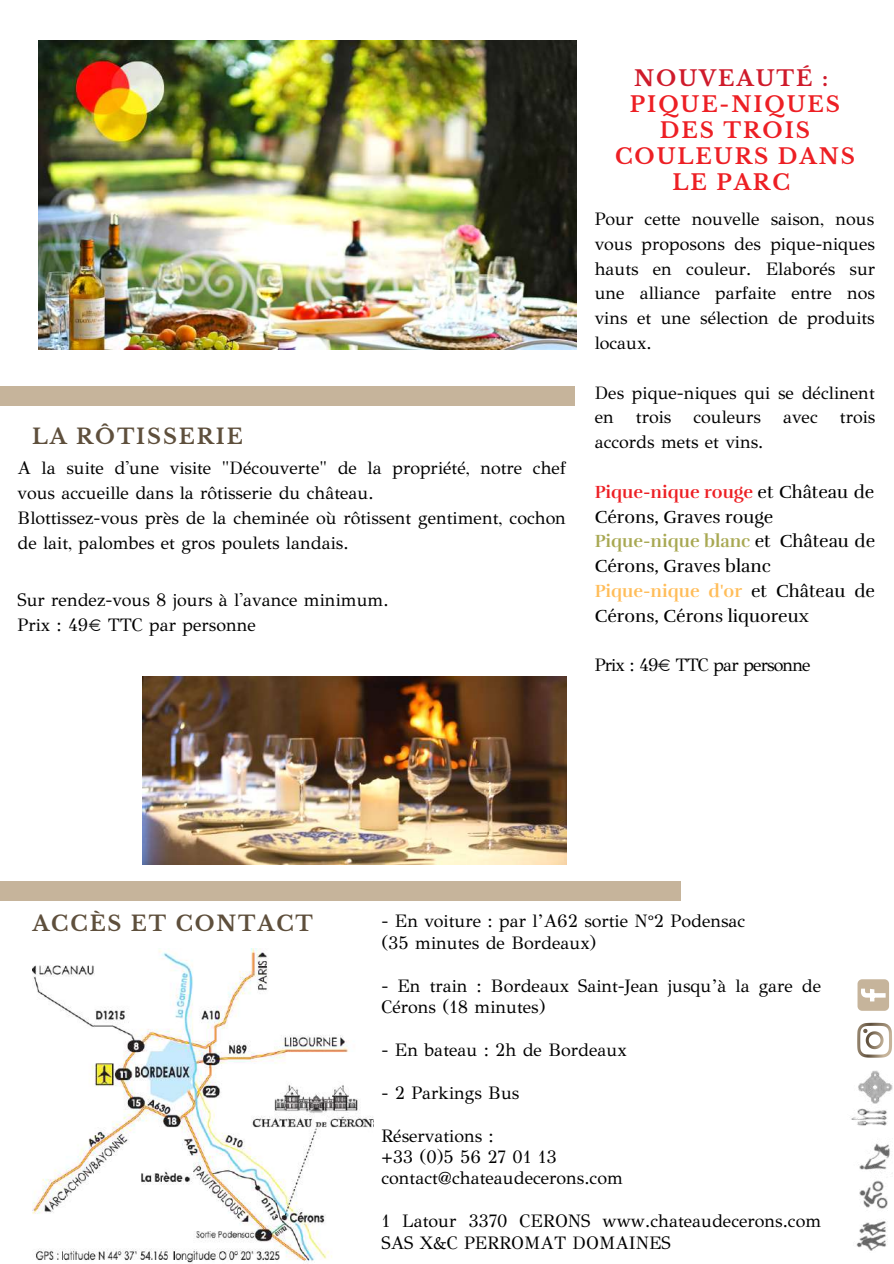
<style>
.page{position:relative;width:894px;height:1264px;background:#fff}
.page>*{position:absolute;margin:0;border:0;box-sizing:border-box;transform-origin:0 0}
.t1{font:700 21.45px/26px "Libre Baskerville";letter-spacing:.09em;color:#ed1f24;text-align:center}
.t2{font:700 21.45px "Libre Baskerville";letter-spacing:.09em;color:#cf1b2b}
.t3{font:700 21px "Libre Baskerville";letter-spacing:.09em;color:#5e4f3c}
.t4{font:18px/24.8px "GFS Didot";color:#000}
.t5{font:18px/24.8px "Rufina";color:#000}
.t6{font:18px "GFS Didot";letter-spacing:-.05em;color:#000}
.s1{font-weight:700;color:#ed1f24}
.s2{font-weight:700;color:#a8a852}
.s3{font-weight:700;color:#ffbd59}
</style>
<div class="page">
<img style="left:38px;top:41px;width:538px;height:308px">
<img style="left:32px;top:948px;width:341px;height:315px">
<div style="left:0;top:881px;width:681px;height:19px;background:#c6b49b"></div>
<div style="left:0;top:387px;width:575px;height:19px;background:#c6b49b"></div>
<img style="left:143px;top:676px;width:423px;height:188px">
<img style="left:851px;top:1070px;width:41px;height:181px">
<svg style="left:857px;top:1022px;width:34px;height:35px"></svg>
<svg style="left:857px;top:979px;width:31px;height:31px"></svg>
<p class="t3" style="left:32px;top:424px;width:212px">LA RÔTISSERIE</p>
<p class="t4" style="left:17px;top:456px;width:550px">A la suite d'une visite "Découverte" de la propriété, notre chef vous accueille dans la rôtisserie du château.<br>Blottissez-vous près de la cheminée où rôtissent gentiment, cochon de lait, palombes et gros poulets landais.</p>
<p class="t4" style="left:17px;top:587px;width:372px">Sur rendez-vous 8 jours à l'avance minimum.<br>Prix : 49€ TTC par personne</p>
<p class="t2" style="left:634px;top:65px;width:195px">NOUVEAUTÉ :</p>
<p class="t1" style="left:615px;top:91px;width:241px">PIQUE-NIQUES<br>DES TROIS<br>COULEURS DANS<br>LE PARC</p>
<p class="t4" style="left:594px;top:207px;width:282px;text-align:justify">Pour cette nouvelle saison, nous vous proposons des pique-niques hauts en couleur. Elaborés sur une alliance parfaite entre nos vins et une sélection de produits locaux.</p>
<p class="t4" style="left:594px;top:380px;width:282px;text-align:justify">Des pique-niques qui se déclinent en trois couleurs avec trois accords mets et vins.</p>
<p class="t5" style="left:594px;top:479px;width:282px"><span class="s1">Pique-nique rouge</span> et Château de<br>Cérons, Graves rouge<br><span class="s2">Pique-nique blanc</span> et Château de<br>Cérons, Graves blanc<br><span class="s3">Pique-nique d'or</span> et Château de<br>Cérons, Cérons liquoreux</p>
<p class="t6" style="left:594px;top:654px;width:217px">Prix : 49€ TTC par personne</p>
<p class="t3" style="left:32px;top:910px;width:282px">ACCÈS ET CONTACT</p>
<p class="t4" style="left:381px;top:910px;width:365px;line-height:21.5px">- En voiture : par l’A62 sortie N°2 Podensac (35 minutes de Bordeaux)</p>
<p class="t4" style="left:381px;top:974px;width:441px;line-height:21.5px">- En train : Bordeaux Saint-Jean jusqu’à la gare de<br>Cérons (18 minutes)</p>
<p class="t4" style="left:381px;top:1037px;width:247px">- En bateau : 2h de Bordeaux</p>
<p class="t4" style="left:381px;top:1080px;width:139px">- 2 Parkings Bus</p>
<p class="t4" style="left:381px;top:1124px;width:243px;line-height:21.5px">Réservations :<br>+33 (0)5 56 27 01 13 contact@chateaudecerons.com</p>
<p class="t4" style="left:381px;top:1210px;width:441px;line-height:21.5px">1 Latour 3370 CERONS www.chateaudecerons.com<br>SAS X&amp;C PERROMAT DOMAINES</p>
</div>
